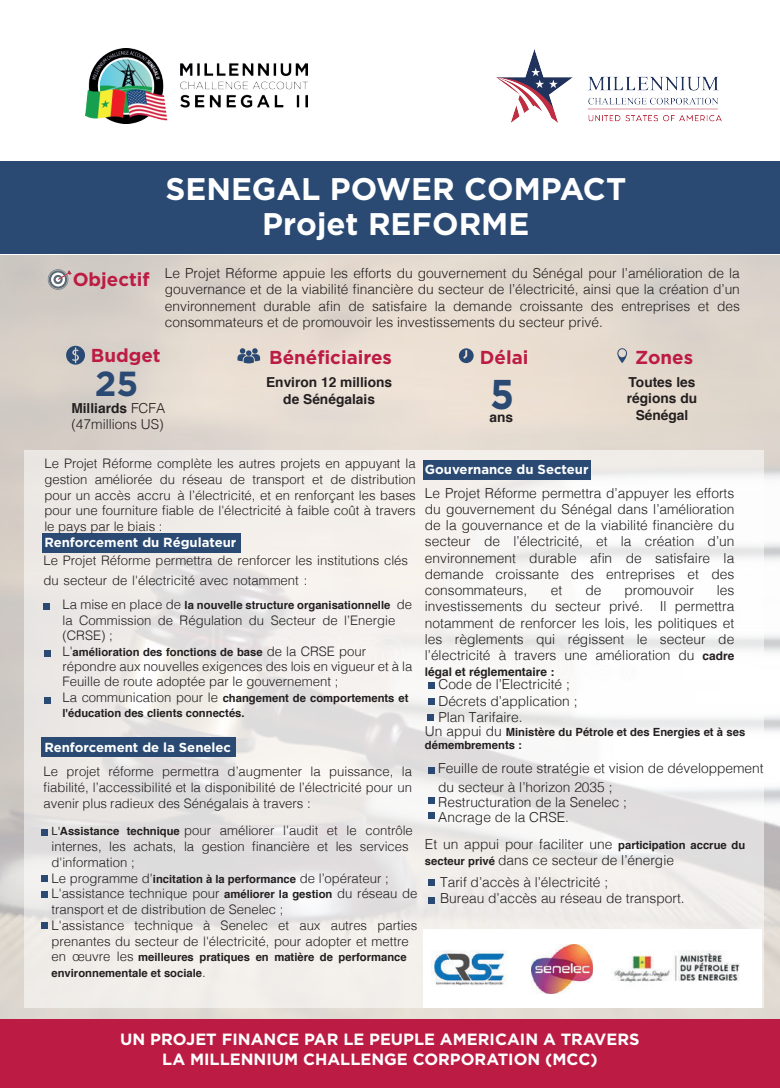
<style>
.page{position:relative;width:780px;height:1088px;background:#fff}
.page>*{position:absolute;margin:0;border:0;box-sizing:border-box;transform-origin:0 0}
.t1{font:700 41.62px "Gotham";color:#2a4a73;scale:.92 1}
.t2{font:700 34.75px "Gotham";color:#2a4a73}
.t3{font:700 31.25px/35.4px "Gotham";color:#fff;text-align:center}
.t4{font:700 18.75px "Gotham";color:#bc1c43}
.t5{font:700 16.25px/19.5px "Gotham";color:#fff;text-align:center}
.t6{font:300 13.75px/16.2px "Helvetica";color:#231f20}
.t7{font:700 13.75px/16.5px "Helvetica";color:#231f20;text-align:center}
.t8{font:300 13.12px/15.8px "Helvetica";color:#231f20}
.t9{font:700 13.12px "Gotham";color:#fff}
.t10{font:700 11.88px "Helvetica";color:#231f20}
.t11{font:700 11.25px/13px "Helvetica";color:#231f20}
.s1{font-weight:700}
.s2{font-weight:300;font-size:13.12px}
.s3{font-weight:400;font-size:11.25px}
.s4{font-weight:700;font-size:11.25px}
.s5{font-weight:700;font-size:11.88px}
.s6{font-weight:300;font-size:13.75px}
</style>
<div class="page">
<svg style="left:24px;top:451px;width:739px;height:557px;fill:#f0eeea"></svg>
<div style="left:41px;top:737px;width:194px;height:20px;background:#2a4a73"></div>
<div style="left:423px;top:460px;width:168px;height:20px;background:#2a4a73"></div>
<div style="left:42px;top:533px;width:199px;height:20px;background:#2a4a73"></div>
<div style="left:423px;top:929px;width:339px;height:79px;background:#fff"></div>
<div style="left:0;top:161px;width:780px;height:93px;background:#2a4a73"></div>
<img style="left:496px;top:50px;width:225px;height:73px">
<img style="left:85px;top:48px;width:223px;height:75px">
<img style="left:431px;top:951px;width:75px;height:35px">
<img style="left:531px;top:944px;width:61px;height:49px">
<img style="left:611px;top:950px;width:129px;height:33px">
<svg style="left:48px;top:269px;width:24px;height:21px"></svg>
<svg style="left:66px;top:346px;width:19px;height:19px"></svg>
<svg style="left:237px;top:348px;width:23px;height:15px"></svg>
<svg style="left:459px;top:348px;width:14px;height:15px"></svg>
<svg style="left:617px;top:348px;width:10px;height:15px"></svg>
<div style="left:0;top:1019px;width:780px;height:69px;background:#bc1c43"></div>
<div style="left:41px;top:892px;width:7px;height:6px;background:#2a4a73"></div>
<div style="left:41px;top:875px;width:7px;height:6px;background:#2a4a73"></div>
<div style="left:41px;top:829px;width:7px;height:7px;background:#2a4a73"></div>
<div style="left:41px;top:922px;width:7px;height:7px;background:#2a4a73"></div>
<svg style="left:44px;top:604px;width:6px;height:6px"></svg>
<div style="left:44px;top:650px;width:6px;height:7px;background:#2a4a73"></div>
<div style="left:44px;top:697px;width:6px;height:7px;background:#2a4a73"></div>
<div style="left:428px;top:797px;width:7px;height:7px;background:#2a4a73"></div>
<svg style="left:428px;top:682px;width:6px;height:6px"></svg>
<div style="left:428px;top:698px;width:7px;height:7px;background:#2a4a73"></div>
<div style="left:428px;top:767px;width:7px;height:6px;background:#2a4a73"></div>
<div style="left:428px;top:812px;width:7px;height:7px;background:#2a4a73"></div>
<div style="left:428px;top:879px;width:7px;height:7px;background:#2a4a73"></div>
<div style="left:428px;top:897px;width:6px;height:7px;background:#2a4a73"></div>
<div style="left:427px;top:715px;width:7px;height:6px;background:#2a4a73"></div>
<h3 class="t4" style="left:73px;top:267px;width:79px">Objectif</h3>
<h3 class="t3" style="left:165px;top:171px;width:462px">SENEGAL POWER COMPACT<br>Projet REFORME</h3>
<p class="t6" style="left:165px;top:263px;width:576px;text-align:justify">Le Projet Réforme appuie les efforts du gouvernement du Sénégal pour l’amélioration de la gouvernance et de la viabilité financière du secteur de l’électricité, ainsi que la création d’un environnement durable afin de satisfaire la demande croissante des entreprises et des consommateurs et de promouvoir les investissements du secteur privé.</p>
<h3 class="t4" style="left:91px;top:343px;width:71px">Budget</h3>
<h3 class="t4" style="left:269px;top:345px;width:124px">Bénéficiaires</h3>
<h3 class="t4" style="left:480px;top:345px;width:50px">Délai</h3>
<h3 class="t4" style="left:635px;top:345px;width:59px">Zones</h3>
<h2 class="t2" style="left:95px;top:361px;width:45px">25</h2>
<p class="t6" style="left:71px;top:399px;width:95px"><span class="s1">Milliards</span> FCFA (47millions US)</p>
<p class="t7" style="left:266px;top:374px;width:128px">Environ 12 millions de Sénégalais</p>
<h1 class="t1" style="left:490px;top:367px;width:28px">5</h1>
<p class="t7" style="left:627px;top:374px;width:72px">Toutes les régions du<br>Sénégal</p>
<p class="t7" style="left:489px;top:409px;width:25px">ans</p>
<p class="t8" style="left:44px;top:455px;width:373px;text-align:justify">Le Projet Réforme complète les autres projets en appuyant la gestion améliorée du réseau de transport et de distribution pour un accès accru à l’électricité, et en renforçant les bases pour une fourniture fiable de l'électricité à faible coût à travers le pays par le biais :</p>
<p class="t9" style="left:44px;top:533px;width:193px">Renforcement du Régulateur</p>
<p class="t8" style="left:43px;top:549px;width:366px;line-height:19.6px">Le Projet Réforme permettra de renforcer les institutions clés du secteur de l'électricité avec notamment :</p>
<p class="t11" style="left:62px;top:599px;width:351px"><span class="s2">La mise en place de</span> la nouvelle structure organisationnelle <span class="s2">de</span></p>
<p class="t8" style="left:62px;top:611px;width:334px;line-height:15.4px">la Commission de Régulation du Secteur de l’Energie (CRSE) ;</p>
<p class="t11" style="left:62px;top:645px;width:305px"><span class="s2">L'</span>amélioration des fonctions de base <span class="s2">de la CRSE pour</span></p>
<p class="t8" style="left:62px;top:658px;width:351px;line-height:15.4px">répondre aux nouvelles exigences des lois en vigueur et à la<br>Feuille de route adoptée par le gouvernement ;</p>
<p class="t11" style="left:62px;top:690px;width:347px;line-height:15.2px"><span class="s2">La communication pour le</span> changement de comportements et l'éducation des clients connectés.</p>
<p class="t9" style="left:44px;top:738px;width:188px">Renforcement de la Senelec</p>
<p class="t8" style="left:44px;top:763px;width:370px;text-align:justify">Le projet réforme permettra d’augmenter la puissance, la fiabilité, l’accessibilité et la disponibilité de l’électricité pour un avenir plus radieux des Sénégalais à travers :</p>
<p class="t8" style="left:51px;top:822px;width:367px"><span class="s3">L'</span><span class="s4">Assistance technique</span> pour améliorer l'audit et le contrôle internes, les achats, la gestion financière et les services d'information ;<br>Le programme d'<span class="s4">incitation à la performance</span> de l’opérateur ; L'assistance technique pour <span class="s4">améliorer la gestion</span> du réseau de transport et de distribution de Senelec ;<br>L'assistance technique à Senelec et aux autres parties prenantes du secteur de l'électricité, pour adopter et mettre</p>
<p class="t11" style="left:51px;top:950px;width:357px;line-height:15.8px"><span class="s2">en œuvre les</span> meilleures pratiques en matière de performance environnementale et sociale<span class="s2">.</span></p>
<p class="t9" style="left:425px;top:461px;width:165px">Gouvernance du Secteur</p>
<p class="t6" style="left:425px;top:484px;width:311px;text-align:justify">Le Projet Réforme permettra d’appuyer les efforts du gouvernement du Sénégal dans l’amélioration de la gouvernance et de la viabilité financière du secteur de l’électricité, et la création d’un environnement durable afin de satisfaire la demande croissante des entreprises et des consommateurs,</p>
<p class="t6" style="left:425px;top:581px;width:311px;text-align:justify;text-indent:292px">les investissements du secteur privé. Il permettra notamment de renforcer les lois, les politiques et les règlements qui régissent le secteur de l’électricité à travers une amélioration du <span class="s5">cadre</span></p>
<p class="t10" style="left:425px;top:663px;width:131px">légal et réglementaire :</p>
<p class="t6" style="left:438px;top:675px;width:141px">Code de l’Electricité ;<br>Décrets d’application ;<br>Plan Tarifaire.</p>
<p class="t11" style="left:425px;top:726px;width:322px"><span class="s6">Un appui du</span> Ministère du Pétrole et des Energies et à ses démembrements :</p>
<p class="t6" style="left:550px;top:581px;width:13px">et</p>
<p class="t6" style="left:585px;top:581px;width:18px">de</p>
<p class="t6" style="left:624px;top:581px;width:71px">promouvoir</p>
<p class="t6" style="left:438px;top:758px;width:327px;line-height:19px">Feuille de route stratégie et vision de développement du secteur à l’horizon 2035 ;</p>
<p class="t6" style="left:438px;top:794px;width:190px;line-height:14.4px">Restructuration de la Senelec ;<br>Ancrage de la CRSE.</p>
<p class="t6" style="left:425px;top:834px;width:322px">Et un appui pour faciliter une <span class="s4">participation accrue du secteur privé</span> dans ce secteur de l’énergie</p>
<p class="t6" style="left:440px;top:873px;width:246px">Tarif d’accès à l’électricité ;<br>Bureau d’accès au réseau de transport.</p>
<p class="t5" style="left:120px;top:1029px;width:520px">UN PROJET FINANCE PAR LE PEUPLE AMERICAIN A TRAVERS<br>LA MILLENNIUM CHALLENGE CORPORATION (MCC)</p>
</div>
